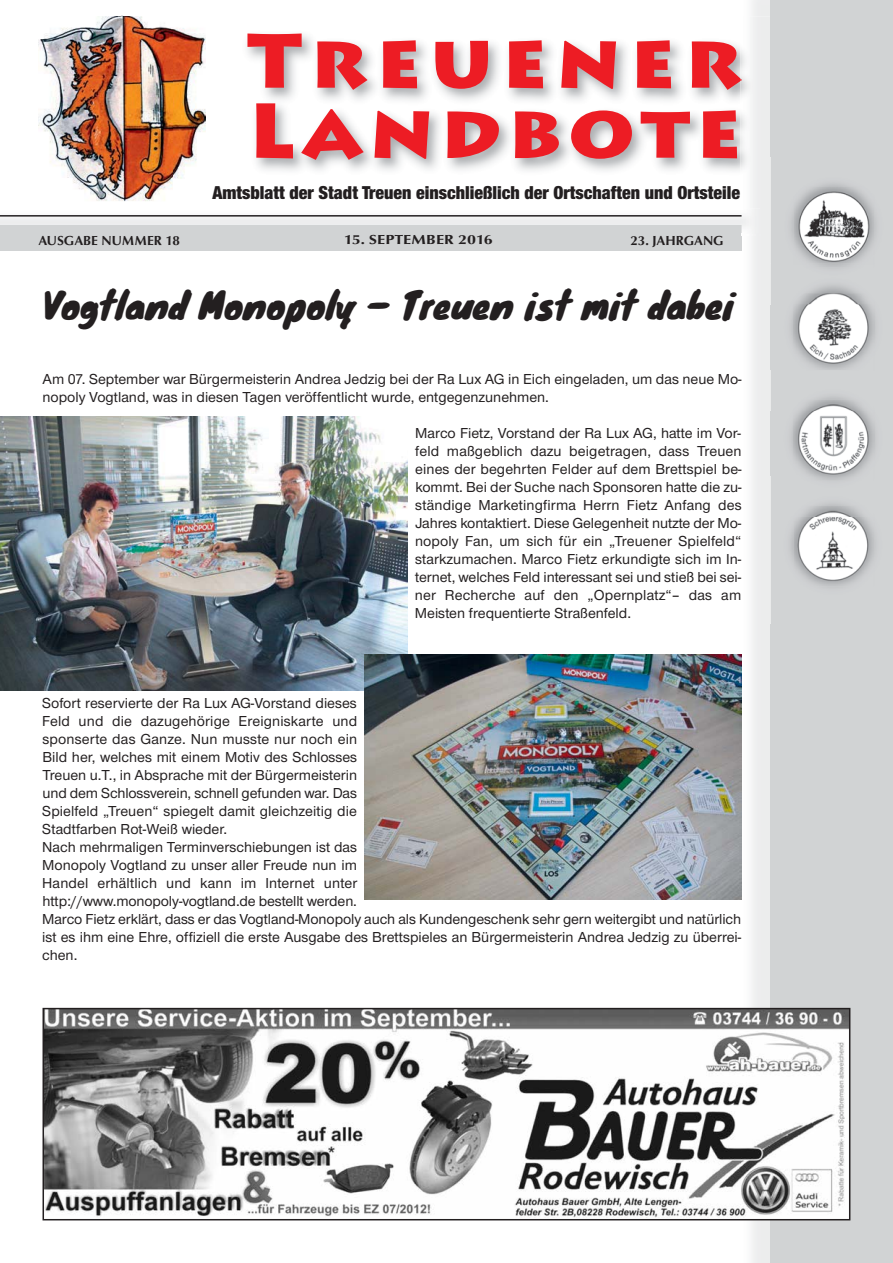
<style>
.page{position:relative;width:893px;height:1263px;background:#fff}
.page>*{position:absolute;margin:0;border:0;box-sizing:border-box;transform-origin:0 0}
.t1{font:900 76.5px/70.1px "Lithos Pro";letter-spacing:.09em;color:#ed1c24;scale:1.06 1}
.t2{font:36px "Knewave";color:#231f20}
.t3{font:900 condensed 18px "Helvetica Neue";color:#231f20}
.t4{font:500 15px/18px "Nimbus Sans Novus T";color:#231f20}
.t5{font:500 13.5px "Optus T";color:#231f20}
.t6{font:500 13.5px "Optus T";color:#231f20;scale:1.2 1}
</style>
<div class="page">
<img style="left:38px;top:15px;width:168px;height:187px">
<img style="left:740px;top:0;width:31px;height:1263px">
<img style="left:740px;top:16px;width:31px;height:193px">
<div style="left:771px;top:0;width:122px;height:1263px;background:#d1d3d4"></div>
<img style="left:761px;top:157px;width:115px;height:466px">
<img style="left:794px;top:187px;width:80px;height:10px">
<img style="left:794px;top:264px;width:80px;height:4px">
<img style="left:794px;top:293px;width:80px;height:10px">
<img style="left:794px;top:371px;width:80px;height:10px">
<img style="left:794px;top:399px;width:80px;height:10px">
<img style="left:794px;top:476px;width:80px;height:4px">
<img style="left:794px;top:517px;width:80px;height:69px">
<img style="left:794px;top:506px;width:80px;height:9px">
<img style="left:46px;top:1011px;width:801px;height:206px">
<div style="left:43px;top:1008px;width:807px;height:212px;border:2px solid #231f20"></div>
<div style="left:0;top:225px;width:742px;height:26px;background:#d1d3d4"></div>
<svg style="left:742px;top:234px;width:19px;height:2px"></svg>
<img style="left:740px;top:209px;width:21px;height:25px">
<hr style="left:0;top:215px;width:741px;height:2px;background:#231f20">
<img style="left:0;top:416px;width:408px;height:274px">
<img style="left:365px;top:654px;width:376px;height:246px">
<h1 class="t1" style="left:248px;top:26px;width:468px">Treuener<br>Landbote</h1>
<p class="t3" style="left:213px;top:182px;width:529px">Amtsblatt der Stadt Treuen einschließlich der Ortschaften und Ortsteile</p>
<p class="t5" style="left:38px;top:236px;width:143px">AUSGABE NUMMER 18</p>
<p class="t6" style="left:344px;top:234px;width:126px">15. SEPTEMBER 2016</p>
<p class="t5" style="left:630px;top:236px;width:95px">23. JAHRGANG</p>
<h2 class="t2" style="left:43px;top:290px;width:693px">Vogtland Monopoly – Treuen ist mit dabei</h2>
<p class="t4" style="left:43px;top:372px;width:701px">Am 07. September war Bürgermeisterin Andrea Jedzig bei der Ra Lux AG in Eich eingeladen, um das neue Mo&shy;nopoly Vogtland, was in diesen Tagen veröffentlicht wurde, entgegenzunehmen.</p>
<p class="t4" style="left:415px;top:426px;width:328px;text-align:justify">Marco Fietz, Vorstand der Ra Lux AG, hatte im Vor&shy;feld maßgeblich dazu beigetragen, dass Treuen eines der begehrten Felder auf dem Brettspiel be&shy;kommt. Bei der Suche nach Sponsoren hatte die zu&shy;ständige Marketingfirma Herrn Fietz Anfang des Jahres kontaktiert. Diese Gelegenheit nutzte der Mo&shy;nopoly Fan, um sich für ein „Treuener Spielfeld“ starkzumachen. Marco Fietz erkundigte sich im In&shy;ternet, welches Feld interessant sei und stieß bei sei&shy;ner Recherche auf den „Opernplatz“– das am Meisten frequentierte Straßenfeld.</p>
<p class="t4" style="left:42px;top:696px;width:701px">Sofort reservierte der Ra Lux AG-Vorstand dieses<br>Feld und die dazugehörige Ereigniskarte und<br>sponserte das Ganze. Nun musste nur noch ein<br>Bild her, welches mit einem Motiv des Schlosses<br>Treuen u.T., in Absprache mit der Bürgermeisterin<br>und dem Schlossverein, schnell gefunden war. Das<br>Spielfeld „Treuen“ spiegelt damit gleichzeitig die<br>Stadtfarben Rot-Weiß wieder.<br>Nach mehrmaligen Terminverschiebungen ist das<br>Monopoly Vogtland zu unser aller Freude nun im<br>Handel erhältlich und kann im Internet unter<br>http://www.monopoly-vogtland.de bestellt werden.<br>Marco Fietz erklärt, dass er das Vogtland-Monopoly auch als Kundengeschenk sehr gern weitergibt und natürlich ist es ihm eine Ehre, offiziell die erste Ausgabe des Brettspieles an Bürgermeisterin Andrea Jedzig zu überrei&shy;chen.</p>
</div>
